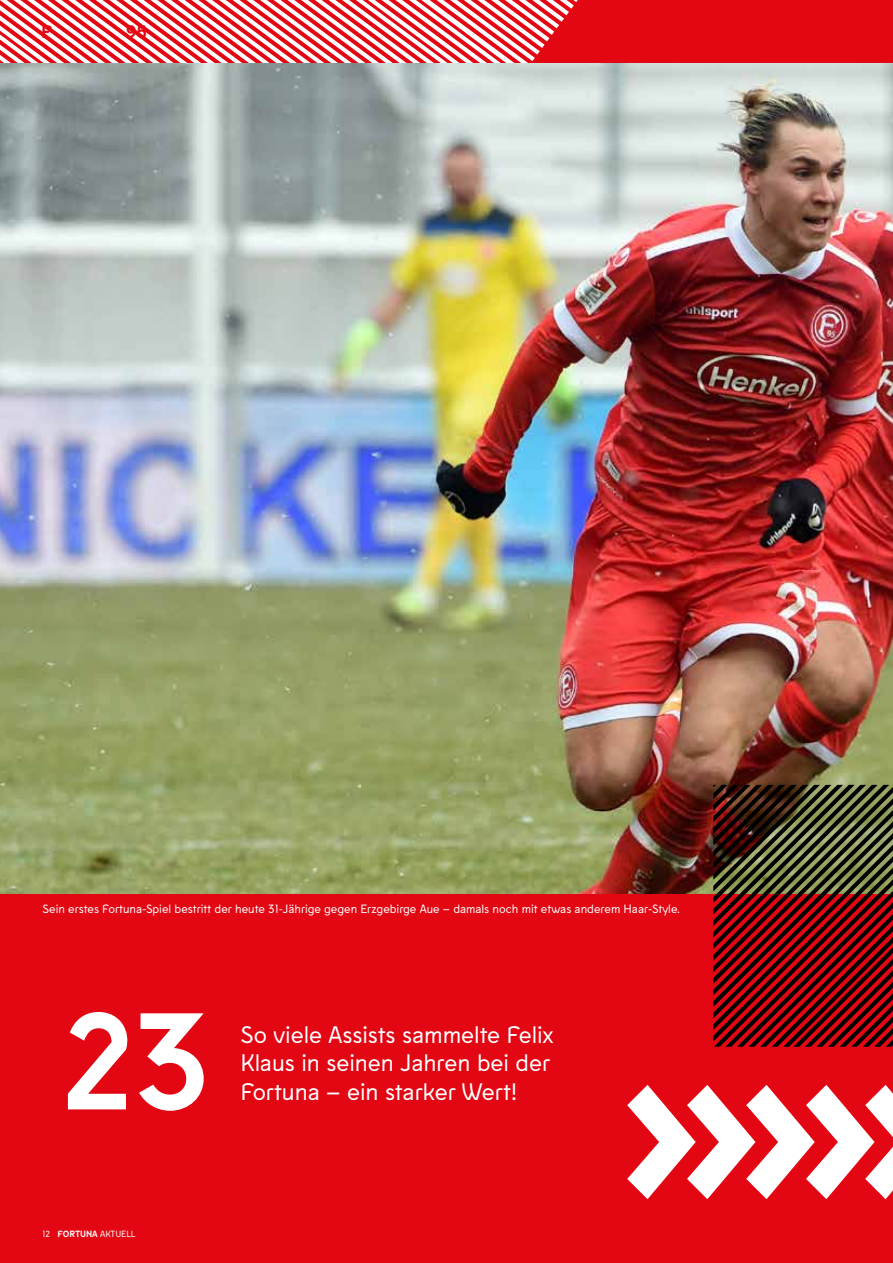
<style>
.page{position:relative;width:893px;height:1263px;background:#e30613}
.page>*{position:absolute;margin:0;border:0;box-sizing:border-box;transform-origin:0 0}
.t1{font:700 137.25px "Fortuna Sans";color:#fff}
.t2{font:23.85px/28.7px "Fortuna Sans";color:#fff}
.t3{font:700 18px "Fortuna Sans";color:#e30613}
.t4{font:12px "Fortuna Sans";color:#fff}
.t5{font:9px "Fortuna Sans";color:#fff}
.s1{font-weight:700}
</style>
<div class="page">
<svg style="left:443px;top:0;width:135px;height:64px"></svg>
<svg style="left:0;top:0;width:375px;height:64px"></svg>
<svg style="left:0;top:5px;width:370px;height:59px"></svg>
<svg style="left:0;top:15px;width:365px;height:49px"></svg>
<svg style="left:0;top:26px;width:360px;height:38px"></svg>
<svg style="left:0;top:35px;width:356px;height:29px"></svg>
<svg style="left:0;top:45px;width:351px;height:19px"></svg>
<svg style="left:0;top:55px;width:346px;height:9px"></svg>
<img style="left:0;top:64px;width:893px;height:829px">
<svg style="left:713px;top:785px;width:180px;height:262px"></svg>
<svg style="left:627px;top:1085px;width:266px;height:114px"></svg>
<h3 class="t3" style="left:41px;top:17px;width:12px">F</h3>
<h3 class="t3" style="left:126px;top:17px;width:22px">95</h3>
<p class="t4" style="left:43px;top:899px;width:639px">Sein erstes Fortuna-Spiel bestritt der heute 31-Jährige gegen Erzgebirge Aue – damals noch mit etwas anderem Haar-Style.</p>
<h1 class="t1" style="left:63px;top:953px;width:148px">23</h1>
<h2 class="t2" style="left:241px;top:1019px;width:315px">So viele Assists sammelte Felix<br>Klaus in seinen Jahren bei der<br>Fortuna – ein starker Wert!</h2>
<p class="t5" style="left:43px;top:1227px;width:94px">12 <span class="s1">FORTUNA</span> AKTUELL</p>
</div>
